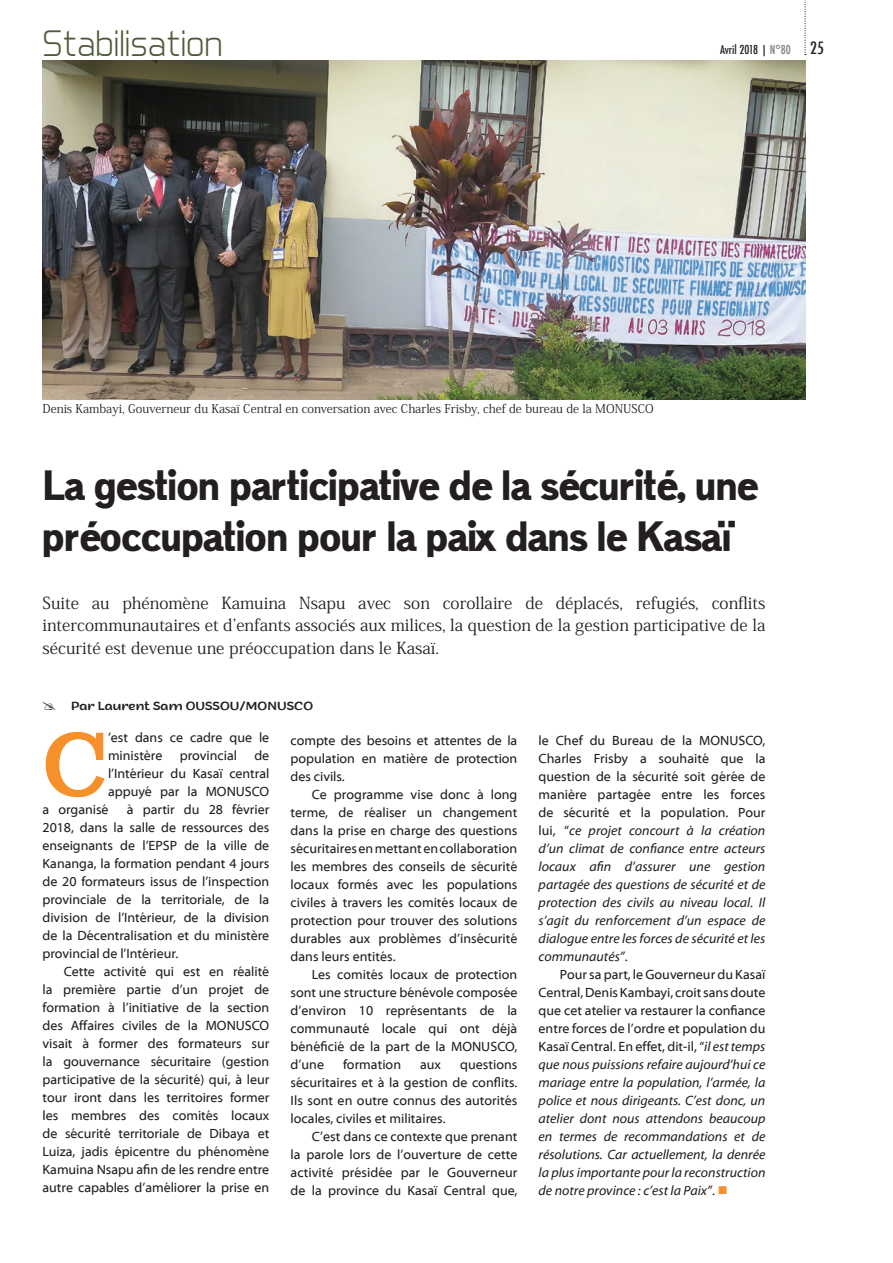
<style>
.page{position:relative;width:893px;height:1263px;background:#fff}
.page>*{position:absolute;margin:0;border:0;box-sizing:border-box;transform-origin:0 0}
.t1{font:90.6px "Ghostlight";color:#f6902a}
.t2{font:40.5px/51px "Maximum Impact";color:#231f20}
.t3{font:300 37.5px "Aero Matics";color:#4f5b38}
.t4{font:16.5px/22.5px "Koz Min Pr 6 N";color:#231f20;text-align:justify}
.t5{font:13.5px/18px "Myriad Web Pro";color:#231f20;text-align:justify}
.t6{font:italic 13.5px/18px "Myriad Web Pro";color:#231f20;text-align:justify}
.t7{font:12px "Koz Min Pr 6 N";color:#231f20}
.t8{font:12px "Arturo Trial";color:#231f20}
.t9{font:500 condensed 12px "Futura";color:#231f20}
.s1{color:#808285}
.s2{font-size:16.5px}
.s3{font-style:normal}
.s4{color:#f6902a}
</style>
<div class="page">
<svg style="left:804px;top:0;width:2px;height:55px"></svg>
<img style="left:43px;top:61px;width:763px;height:339px">
<h3 class="t3" style="left:43px;top:21px;width:182px">Stabilisation</h3>
<p class="t9" style="left:720px;top:42px;width:105px">Avril 2018 | <span class="s1">N°80</span> <span class="s2">25</span></p>
<p class="t7" style="left:43px;top:402px;width:613px">Denis Kambayi, Gouverneur du Kasaï Central en conversation avec Charles Frisby, chef de bureau de la MONUSCO</p>
<h2 class="t2" style="left:43px;top:461px;width:717px">La gestion participative de la sécurité, une préoccupation pour la paix dans le Kasaï</h2>
<p class="t4" style="left:43px;top:592px;width:724px">Suite au phénomène Kamuina Nsapu avec son corollaire de déplacés, refugiés, conflits intercommunautaires et d’enfants associés aux milices, la question de la gestion participative de la sécurité est devenue une préoccupation dans le Kasaï.</p>
<p class="t8" style="left:71px;top:698px;width:244px">Par Laurent Sam OUSSOU/MONUSCO</p>
<h1 class="t1" style="left:43px;top:689px;width:67px">C</h1>
<p class="t5" style="left:108px;top:729px;width:163px">’est dans ce cadre que le ministère</p>
<p class="t5" style="left:291px;top:732px;width:228px">compte des besoins et attentes de la population en matière de protection des civils.</p>
<p class="t5" style="left:291px;top:786px;width:228px;text-indent:21px">Ce programme vise donc à long terme, de réaliser un changement dans la prise en charge des questions sécuritaires en mettant en collaboration les membres des conseils de sécurité locaux formés avec les populations civiles à travers les comités locaux de protection pour trouver des solutions durables aux problèmes d’insécurité dans leurs entités.</p>
<p class="t5" style="left:291px;top:966px;width:228px;text-indent:21px">Les comités locaux de protection sont une structure bénévole composée d’environ 10 représentants de la communauté locale qui ont déjà bénéficié de la part de la MONUSCO, d’une</p>
<p class="t5" style="left:180px;top:747px;width:59px">provincial</p>
<p class="t5" style="left:254px;top:747px;width:16px">de</p>
<p class="t5" style="left:108px;top:765px;width:163px">l’Intérieur du Kasaï central</p>
<p class="t5" style="left:108px;top:783px;width:163px">appuyé par la MONUSCO</p>
<p class="t5" style="left:43px;top:801px;width:228px;text-indent:84px">à partir du 28 février 2018, dans la salle de ressources des enseignants de l’EPSP de la ville de Kananga, la formation pendant 4 jours de 20 formateurs issus de l’inspection provinciale de la territoriale, de la division de l’Intérieur, de la division de la Décentralisation et du ministère provincial de l’Intérieur.</p>
<p class="t5" style="left:43px;top:963px;width:228px;text-indent:21px">Cette activité qui est en réalité la première partie d’un projet de formation à l’initiative de la section des Affaires civiles de la MONUSCO visait à former des formateurs sur la gouvernance sécuritaire (gestion participative de la sécurité) qui, à leur tour iront dans les territoires former les membres des comités locaux de sécurité territoriale de Dibaya et Luiza, jadis épicentre du phénomène Kamuina Nsapu afin de les rendre entre autre capables d’améliorer la prise en</p>
<p class="t5" style="left:43px;top:801px;width:68px">a organisé</p>
<p class="t5" style="left:343px;top:1056px;width:60px">formation</p>
<p class="t5" style="left:420px;top:1056px;width:23px">aux</p>
<p class="t5" style="left:291px;top:1056px;width:228px;text-indent:170px">questions sécuritaires et à la gestion de conflits.<br>Ils sont en outre connus des autorités locales, civiles et militaires.</p>
<p class="t5" style="left:291px;top:1128px;width:228px;text-indent:21px">C’est dans ce contexte que prenant la parole lors de l’ouverture de cette activité présidée par le Gouverneur de la province du Kasaï Central que,</p>
<p class="t6" style="left:539px;top:732px;width:228px"><span class="s3">le Chef du Bureau de la MONUSCO, Charles Frisby a souhaité que la question de la sécurité soit gérée de manière partagée entre les forces de sécurité et la population. Pour lui, “</span>ce projet concourt à la création d’un climat de confiance entre acteurs locaux afin d’assurer une gestion partagée des questions de sécurité et de protection des civils au niveau local. Il s’agit du renforcement d’un espace de dialogue entre les forces de sécurité et les communautés”<span class="s3">.</span></p>
<p class="t6" style="left:539px;top:966px;width:228px;text-indent:21px"><span class="s3">Pour sa part, le Gouverneur du Kasaï Central, Denis Kambayi, croit sans doute que cet atelier va restaurer la confiance entre forces de l’ordre et population du Kasaï Central. En effet, dit-il, “</span>il est temps que nous puissions refaire aujourd’hui ce mariage entre la population, l’armée, la police et nous dirigeants. C’est donc, un atelier dont nous attendons beaucoup en termes de recommandations et de résolutions. Car actuellement, la denrée la plus importante pour la reconstruction de notre province : c’est la Paix”<span class="s3">.</span> <span class="s4">■</span></p>
</div>
